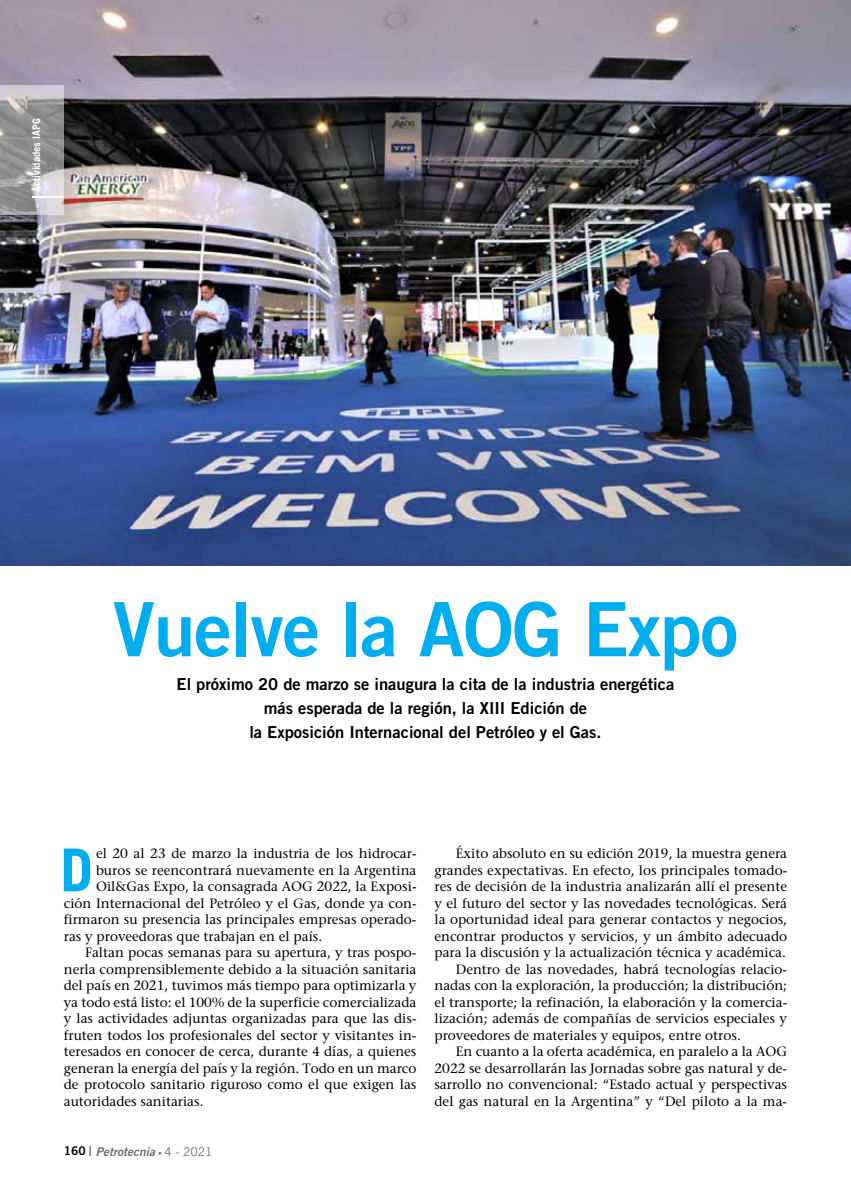
<style>
.page{position:relative;width:851px;height:1191px;background:#fff}
.page>*{position:absolute;margin:0;border:0;box-sizing:border-box;transform-origin:0 0}
.t1{font:75px "Trade Gothic Bold Two";letter-spacing:-.015em;color:#00aeef}
.t2{font:700 59.25px "Trade Gothic";color:#00aeef}
.t3{font:16.5px/24px "Trade Gothic Bold Two";color:#000;text-align:center}
.t4{font:13.5px "Stone Serif";color:#000}
.t5{font:italic 12px "Trade Gothic Bold Two";color:#6d6e71}
.t6{font:700 10.5px "Trade Gothic";color:#fff}
.s1{font-style:normal;color:#000}
.s2{font-style:normal;font-size:13.5px}
.s3{font-style:normal;font-size:7.5px}
.s4{font-family:"Trade Gothic";font-style:normal}
</style>
<div class="page">
<img style="left:0;top:0;width:850px;height:566px">
<svg style="left:0;top:85px;width:64px;height:129px"></svg>
<hr style="left:32px;top:197px;width:32px;height:1px;background:#fff">
<p class="t6" style="left:30px;top:192px;width:75px;rotate:-90deg">Actividades IAPG</p>
<h1 class="t1" style="left:113px;top:583px;width:626px">Vuelve la AOG Expo</h1>
<p class="t3" style="left:176px;top:672px;width:499px">El próximo 20 de marzo se inaugura la cita de la industria energética más esperada de la región, la XIII Edición de<br>la Exposición Internacional del Petróleo y el Gas.</p>
<h2 class="t2" style="left:60px;top:833px;width:34px">D</h2>
<p class="t4" style="left:96px;top:845px;width:322px">el 20 al 23 de marzo la industria de los hidrocar-</p>
<p class="t4" style="left:96px;top:862px;width:322px">buros se reencontrará nuevamente en la Argentina</p>
<p class="t4" style="left:96px;top:878px;width:322px">Oil&amp;Gas Expo, la consagrada AOG 2022, la Exposi-</p>
<p class="t4" style="left:64px;top:895px;width:354px">ción Internacional del Petróleo y el Gas, donde ya con-</p>
<p class="t4" style="left:64px;top:911px;width:354px">firmaron su presencia las principales empresas operado-</p>
<p class="t4" style="left:64px;top:928px;width:260px">ras y proveedoras que trabajan en el país.</p>
<p class="t4" style="left:85px;top:944px;width:333px">Faltan pocas semanas para su apertura, y tras pospo-</p>
<p class="t4" style="left:64px;top:961px;width:354px">nerla comprensiblemente debido a la situación sanitaria</p>
<p class="t4" style="left:64px;top:977px;width:354px">del país en 2021, tuvimos más tiempo para optimizarla y</p>
<p class="t4" style="left:64px;top:993px;width:354px">ya todo está listo: el 100% de la superficie comercializada</p>
<p class="t4" style="left:64px;top:1010px;width:354px">y las actividades adjuntas organizadas para que las dis-</p>
<p class="t4" style="left:64px;top:1026px;width:354px">fruten todos los profesionales del sector y visitantes in-</p>
<p class="t4" style="left:64px;top:1043px;width:354px">teresados en conocer de cerca, durante 4 días, a quienes</p>
<p class="t4" style="left:64px;top:1059px;width:354px">generan la energía del país y la región. Todo en un marco</p>
<p class="t4" style="left:64px;top:1076px;width:354px">de protocolo sanitario riguroso como el que exigen las</p>
<p class="t4" style="left:64px;top:1092px;width:141px">autoridades sanitarias.</p>
<p class="t5" style="left:64px;top:1143px;width:150px"><span class="s1">160</span> <span class="s2">|</span> Petrotecnia <span class="s3">•</span> <span class="s4">4 - 2021</span></p>
<p class="t4" style="left:455px;top:845px;width:333px">Éxito absoluto en su edición 2019, la muestra genera</p>
<p class="t4" style="left:434px;top:861px;width:354px">grandes expectativas. En efecto, los principales tomado-</p>
<p class="t4" style="left:434px;top:878px;width:354px">res de decisión de la industria analizarán allí el presente</p>
<p class="t4" style="left:434px;top:894px;width:354px">y el futuro del sector y las novedades tecnológicas. Será</p>
<p class="t4" style="left:434px;top:911px;width:354px">la oportunidad ideal para generar contactos y negocios,</p>
<p class="t4" style="left:434px;top:927px;width:354px">encontrar productos y servicios, y un ámbito adecuado</p>
<p class="t4" style="left:434px;top:944px;width:353px">para la discusión y la actualización técnica y académica.</p>
<p class="t4" style="left:455px;top:960px;width:333px">Dentro de las novedades, habrá tecnologías relacio-</p>
<p class="t4" style="left:434px;top:977px;width:354px">nadas con la exploración, la producción; la distribución;</p>
<p class="t4" style="left:434px;top:993px;width:354px">el transporte; la refinación, la elaboración y la comercia-</p>
<p class="t4" style="left:434px;top:1010px;width:354px">lización; además de compañías de servicios especiales y</p>
<p class="t4" style="left:434px;top:1026px;width:308px">proveedores de materiales y equipos, entre otros.</p>
<p class="t4" style="left:455px;top:1043px;width:333px">En cuanto a la oferta académica, en paralelo a la AOG</p>
<p class="t4" style="left:434px;top:1059px;width:354px">2022 se desarrollarán las Jornadas sobre gas natural y de-</p>
<p class="t4" style="left:434px;top:1076px;width:354px">sarrollo no convencional: “Estado actual y perspectivas</p>
<p class="t4" style="left:434px;top:1092px;width:354px">del gas natural en la Argentina” y “Del piloto a la ma-</p>
</div>
